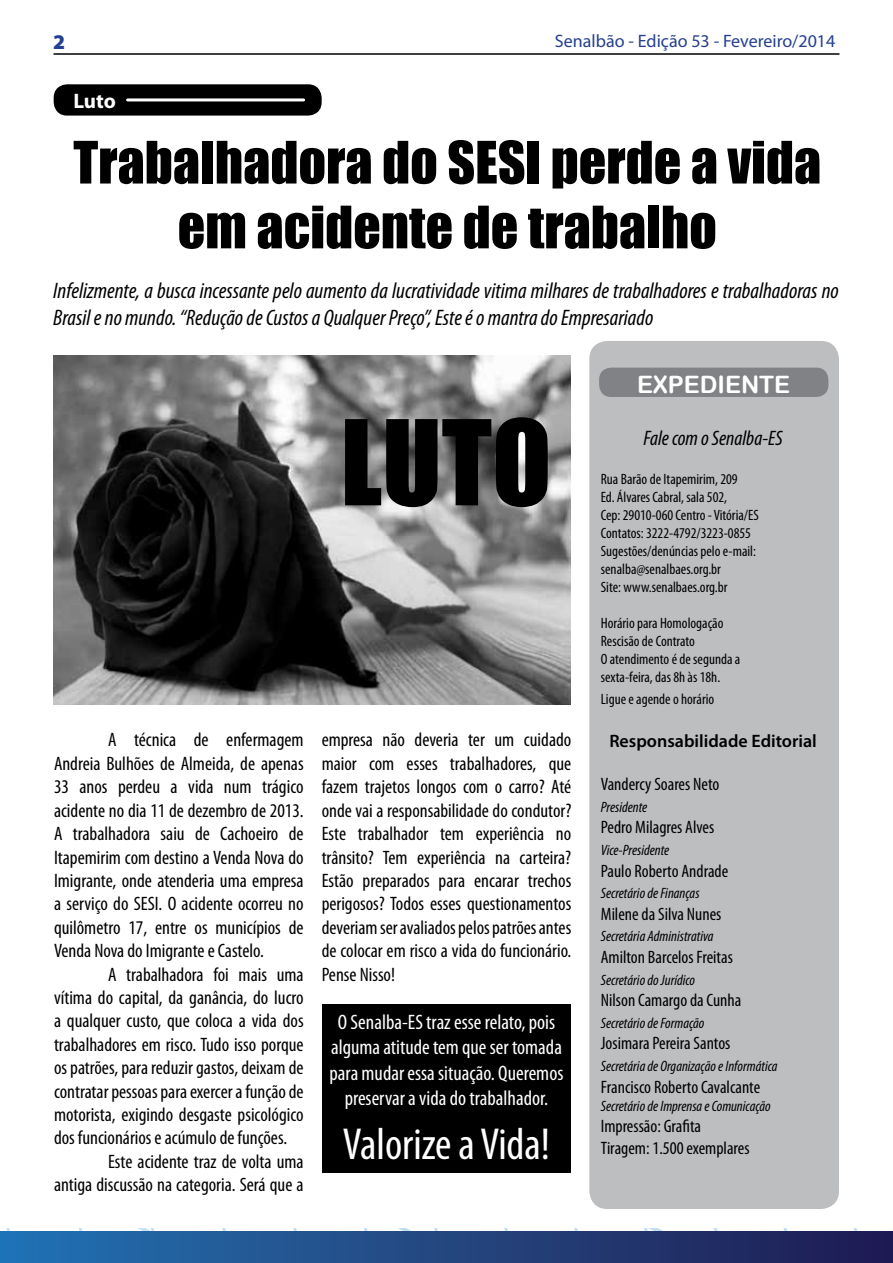
<style>
.page{position:relative;width:893px;height:1263px;background:#fff}
.page>*{position:absolute;margin:0;border:0;box-sizing:border-box;transform-origin:0 0}
.t1{font:109.05px "Impact";color:#000}
.t2{font:54px/64.8px "Impact";color:#000;text-align:center}
.t3{font:condensed 45px "Myriad Pro";color:#fff}
.t4{font:24px "Arial Rounded MT Bold";color:#fff}
.t5{font:italic condensed 22.5px/27px "Myriad Pro";color:#000}
.t6{font:condensed 21px/25.2px "Myriad Pro";color:#fff;text-align:center}
.t7{font:italic condensed 21px "Myriad Pro";color:#000}
.t8{font:700 21px "Myriad Pro";color:#fff}
.t9{font:700 21px "Osso";color:#25408f}
.t10{font:condensed 19.5px/23.4px "Myriad Pro";color:#000;text-align:justify}
.t11{font:condensed 18px/21.6px "Myriad Pro";color:#000}
.t12{font:18px "Myriad Pro";color:#25408f}
.t13{font:600 18px "Myriad Pro";color:#000}
.t14{font:condensed 15px/18px "Myriad Pro";color:#000}
.t15{font:italic condensed 15px "Myriad Pro";color:#000}
</style>
<div class="page">
<div style="left:322px;top:1004px;width:249px;height:169px;background:#000"></div>
<svg style="left:6px;top:1229px;width:852px;height:2px"></svg>
<div style="left:0;top:1231px;width:893px;height:32px;background:linear-gradient(to right,#2372b3,#211a50)"></div>
<hr style="left:54px;top:53px;width:785px;height:2px;background:#000">
<div style="left:54px;top:84px;width:268px;height:32px;background:#000;border-radius:14px"></div>
<hr style="left:128px;top:98px;width:176px;height:3px;background:#fff">
<img style="left:53px;top:355px;width:518px;height:350px">
<div style="left:589px;top:341px;width:250px;height:868px;background:#bcbec0;border-radius:18px"></div>
<div style="left:599px;top:368px;width:229px;height:29px;background:#808285;border-radius:12px"></div>
<p class="t9" style="left:53px;top:30px;width:14px">2</p>
<p class="t12" style="left:555px;top:30px;width:282px">Senalbão - Edição 53 - Fevereiro/2014</p>
<p class="t8" style="left:73px;top:87px;width:44px">Luto</p>
<h2 class="t2" style="left:73px;top:129px;width:749px">Trabalhadora do SESI perde a vida em acidente de trabalho</h2>
<p class="t5" style="left:53px;top:277px;width:787px">Infelizmente, a busca incessante pelo aumento da lucratividade vitima milhares de trabalhadores e trabalhadoras no<br>Brasil e no mundo. “Redução de Custos a Qualquer Preço”, Este é o mantra do Empresariado</p>
<h1 class="t1" style="left:341px;top:378px;width:212px">LUTO</h1>
<p class="t10" style="left:54px;top:728px;width:251px;text-indent:54px">A técnica de enfermagem Andreia Bulhões de Almeida, de apenas 33 anos perdeu a vida num trágico acidente no dia 11 de dezembro de 2013.<br>A trabalhadora saiu de Cachoeiro de Itapemirim com destino a Venda Nova do Imigrante, onde atenderia uma empresa a serviço do SESI. O acidente ocorreu no quilômetro 17, entre os municípios de Venda Nova do Imigrante e Castelo.</p>
<p class="t10" style="left:108px;top:962px;width:197px">A trabalhadora foi mais uma</p>
<p class="t10" style="left:54px;top:985px;width:251px">vítima do capital, da ganância, do lucro</p>
<p class="t10" style="left:54px;top:1009px;width:251px">a qualquer custo, que coloca a vida dos</p>
<p class="t10" style="left:54px;top:1032px;width:251px">trabalhadores em risco. Tudo isso porque</p>
<p class="t10" style="left:54px;top:1056px;width:251px">os patrões, para reduzir gastos, deixam de</p>
<p class="t10" style="left:54px;top:1079px;width:251px">contratar pessoas para exercer a função de</p>
<p class="t10" style="left:54px;top:1102px;width:251px">motorista, exigindo desgaste psicológico</p>
<p class="t10" style="left:54px;top:1126px;width:235px">dos funcionários e acúmulo de funções.</p>
<p class="t10" style="left:108px;top:1149px;width:197px">Este acidente traz de volta uma</p>
<p class="t10" style="left:54px;top:1173px;width:251px">antiga discussão na categoria. Será que a</p>
<p class="t10" style="left:322px;top:728px;width:251px">empresa não deveria ter um cuidado maior com esses trabalhadores, que fazem trajetos longos com o carro? Até onde vai a responsabilidade do condutor?<br>Este trabalhador tem experiência no trânsito? Tem experiência na carteira?<br>Estão preparados para encarar trechos perigosos? Todos esses questionamentos deveriam ser avaliados pelos patrões antes de colocar em risco a vida do funcionário.<br>Pense Nisso!</p>
<p class="t6" style="left:330px;top:1009px;width:235px">O Senalba-ES traz esse relato, pois alguma atitude tem que ser tomada para mudar essa situação. Queremos preservar a vida do trabalhador.</p>
<h3 class="t3" style="left:343px;top:1117px;width:209px">Valorize a Vida!</h3>
<p class="t4" style="left:637px;top:370px;width:155px">EXPEDIENTE</p>
<p class="t7" style="left:644px;top:425px;width:141px">Fale com o Senalba-ES</p>
<p class="t14" style="left:601px;top:470px;width:159px">Rua Barão de Itapemirim, 209<br>Ed. Álvares Cabral, sala 502,<br>Cep: 29010-060 Centro - Vitória/ES<br>Contatos: 3222-4792/3223-0855<br>Sugestões/denúncias pelo e-mail: senalba@senalbaes.org.br<br>Site: www.senalbaes.org.br</p>
<p class="t14" style="left:601px;top:614px;width:141px">Horário para Homologação<br>Rescisão de Contrato<br>O atendimento é de segunda a sexta-feira, das 8h às 18h.</p>
<p class="t14" style="left:601px;top:690px;width:115px">Ligue e agende o horário</p>
<p class="t13" style="left:609px;top:729px;width:209px">Responsabilidade Editorial</p>
<p class="t11" style="left:601px;top:773px;width:120px">Vandercy Soares Neto</p>
<p class="t15" style="left:601px;top:798px;width:48px">Presidente</p>
<p class="t11" style="left:601px;top:816px;width:115px">Pedro Milagres Alves</p>
<p class="t15" style="left:601px;top:841px;width:70px">Vice-Presidente</p>
<p class="t11" style="left:601px;top:859px;width:129px">Paulo Roberto Andrade</p>
<p class="t15" style="left:601px;top:884px;width:100px">Secretário de Finanças</p>
<p class="t11" style="left:601px;top:903px;width:122px">Milene da Silva Nunes</p>
<p class="t15" style="left:601px;top:927px;width:114px">Secretária Administrativa</p>
<p class="t11" style="left:601px;top:946px;width:134px">Amilton Barcelos Freitas</p>
<p class="t15" style="left:601px;top:970px;width:96px">Secretário do Jurídico</p>
<p class="t11" style="left:601px;top:989px;width:142px">Nilson Camargo da Cunha</p>
<p class="t15" style="left:601px;top:1014px;width:105px">Secretário de Formação</p>
<p class="t11" style="left:601px;top:1032px;width:131px">Josimara Pereira Santos</p>
<p class="t15" style="left:601px;top:1057px;width:178px">Secretária de Organização e Informática</p>
<p class="t11" style="left:601px;top:1075px;width:161px">Francisco Roberto Cavalcante</p>
<p class="t15" style="left:601px;top:1096px;width:171px">Secretário de Imprensa e Comunicação</p>
<p class="t11" style="left:601px;top:1115px;width:150px">Impressão: Grafita<br>Tiragem: 1.500 exemplares</p>
</div>
